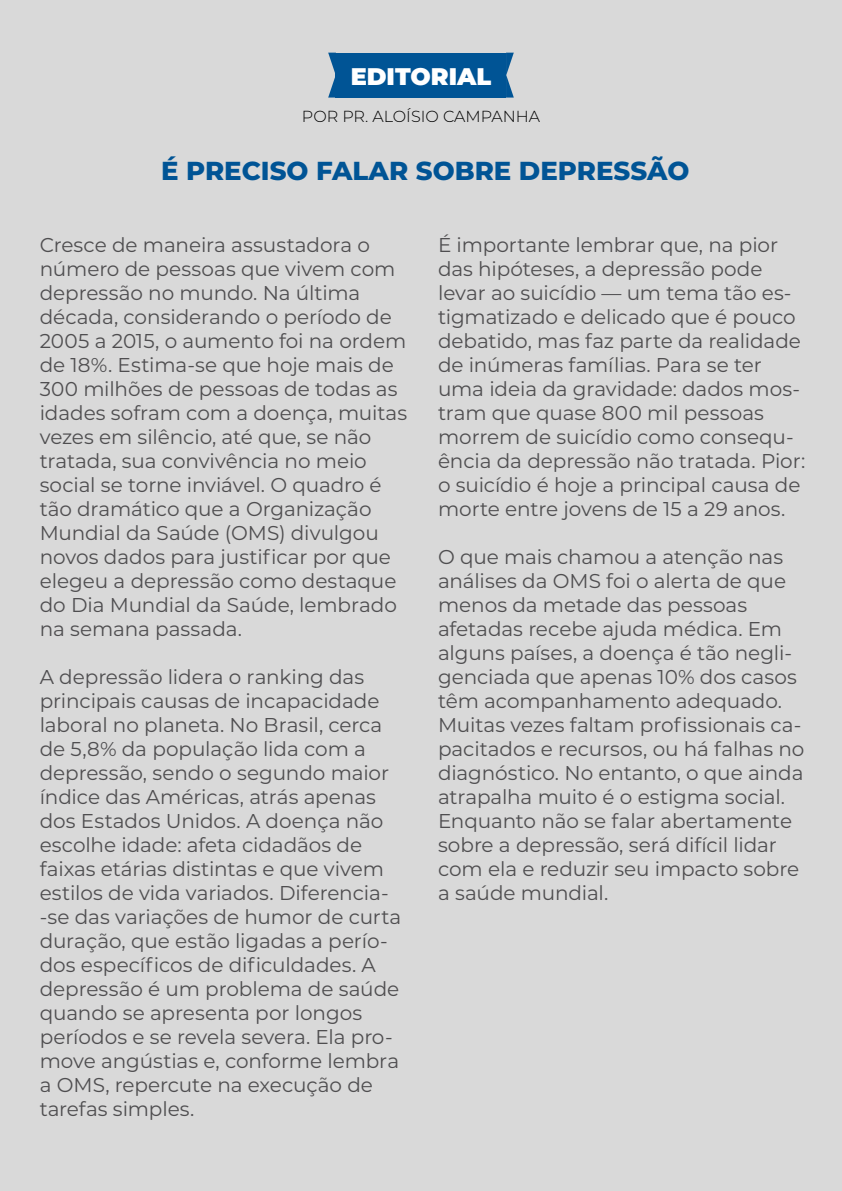
<style>
.page{position:relative;width:842px;height:1191px;background:#d9d9d9}
.page>*{position:absolute;margin:0;border:0;box-sizing:border-box;transform-origin:0 0}
.t_Editorial{font:800 26px "Montserrat";color:#005495}
.cx_editorial{font:900 24px "Montserrat";color:#fff}
.Texto{font:20px/24px "Montserrat";letter-spacing:-.005em;color:#4f4e50}
.t1{font:300 16px "Montserrat";color:#000}
</style>
<div class="page">
<div style="left:336px;top:53px;width:170px;height:45px;background:#005495"></div>
<svg style="left:328px;top:53px;width:8px;height:45px"></svg>
<svg style="left:506px;top:53px;width:8px;height:45px"></svg>
<p class="cx_editorial" style="left:351px;top:58px;width:142px">EDITORIAL</p>
<p class="t1" style="left:302px;top:105px;width:240px">POR PR. ALOÍSIO CAMPANHA</p>
<p class="t_Editorial" style="left:161px;top:152px;width:530px">É PRECISO FALAR SOBRE DEPRESSÃO</p>
<p class="Texto" style="left:40px;top:232px;width:369px">Cresce de maneira assustadora o número de pessoas que vivem com depressão no mundo. Na última década, considerando o período de<br>2005 a 2015, o aumento foi na ordem de 18%. Estima-se que hoje mais de<br>300 milhões de pessoas de todas as idades sofram com a doença, muitas vezes em silêncio, até que, se não tratada, sua convivência no meio social se torne inviável. O quadro é tão dramático que a Organização<br>Mundial da Saúde (OMS) divulgou novos dados para justificar por que elegeu a depressão como destaque do Dia Mundial da Saúde, lembrado na semana passada.</p>
<p class="Texto" style="left:40px;top:664px;width:363px">A depressão lidera o ranking das principais causas de incapacidade laboral no planeta. No Brasil, cerca de 5,8% da população lida com a depressão, sendo o segundo maior índice das Américas, atrás apenas dos Estados Unidos. A doença não escolhe idade: afeta cidadãos de faixas etárias distintas e que vivem estilos de vida variados. Diferencia--se das variações de humor de curta duração, que estão ligadas a perío&shy;dos específicos de dificuldades. A depressão é um problema de saúde quando se apresenta por longos períodos e se revela severa. Ela pro&shy;move angústias e, conforme lembra a OMS, repercute na execução de tarefas simples.</p>
<p class="Texto" style="left:438px;top:232px;width:369px">É importante lembrar que, na pior das hipóteses, a depressão pode levar ao suicídio — um tema tão es&shy;tigmatizado e delicado que é pouco debatido, mas faz parte da realidade de inúmeras famílias. Para se ter uma ideia da gravidade: dados mos&shy;tram que quase 800 mil pessoas morrem de suicídio como consequ&shy;ência da depressão não tratada. Pior: o suicídio é hoje a principal causa de morte entre jovens de 15 a 29 anos.</p>
<p class="Texto" style="left:438px;top:544px;width:368px">O que mais chamou a atenção nas análises da OMS foi o alerta de que menos da metade das pessoas afetadas recebe ajuda médica. Em alguns países, a doença é tão negli&shy;genciada que apenas 10% dos casos têm acompanhamento adequado.<br>Muitas vezes faltam profissionais ca&shy;pacitados e recursos, ou há falhas no diagnóstico. No entanto, o que ainda atrapalha muito é o estigma social.<br>Enquanto não se falar abertamente sobre a depressão, será difícil lidar com ela e reduzir seu impacto sobre a saúde mundial.</p>
</div>
